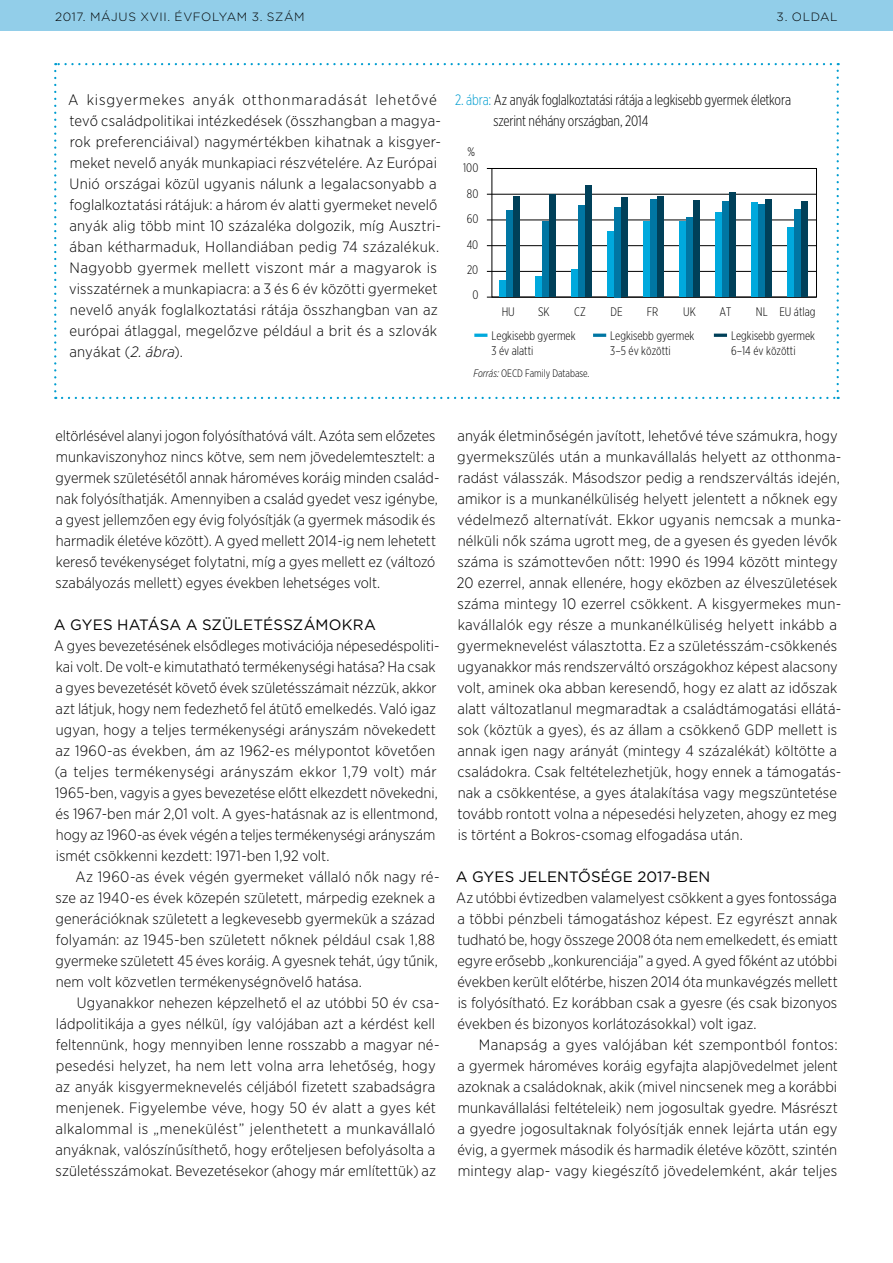
<style>
.page{position:relative;width:893px;height:1263px;background:#fff}
.page>*{position:absolute;margin:0;border:0;box-sizing:border-box;transform-origin:0 0}
.t1{font:300 15px/21px "Gotham Narrow";letter-spacing:.005em;color:#000}
.t2{font:300 15px/21px "Gotham X Narrow";letter-spacing:-.01em;color:#000}
.t3{font:15px "Gotham";letter-spacing:.005em;color:#000}
.t4{font:300 12.3px/14.9px "Gotham X Narrow";color:#000}
.t5{font:300 12px "Gotham";letter-spacing:.05em;color:#000}
.t6{font:300 10.8px "Gotham X Narrow";color:#000}
.s1{font-style:italic}
.s2{color:#009dd0}
</style>
<div class="page">
<div style="left:0;top:0;width:893px;height:31px;background:#92cee9"></div>
<hr style="left:487px;top:271px;width:329px;height:1px;background:#000">
<hr style="left:487px;top:297px;width:329px;height:1px;background:#000">
<hr style="left:487px;top:168px;width:329px;height:1px;background:#000">
<hr style="left:487px;top:194px;width:329px;height:1px;background:#000">
<svg style="left:474px;top:334px;width:13px;height:3px"></svg>
<svg style="left:593px;top:334px;width:13px;height:3px"></svg>
<div style="left:492px;top:168px;width:325px;height:129px;border:1px solid #000"></div>
<svg style="left:714px;top:334px;width:13px;height:3px"></svg>
<hr style="left:487px;top:220px;width:329px;height:1px;background:#000">
<hr style="left:487px;top:245px;width:329px;height:1px;background:#000">
<div style="left:499px;top:281px;width:7px;height:16px;background:#00a9dd"></div>
<div style="left:506px;top:210px;width:7px;height:87px;background:#0076a3"></div>
<div style="left:513px;top:196px;width:7px;height:101px;background:#004059"></div>
<div style="left:535px;top:277px;width:7px;height:20px;background:#00a9dd"></div>
<div style="left:542px;top:222px;width:7px;height:75px;background:#0076a3"></div>
<div style="left:549px;top:194px;width:7px;height:103px;background:#004059"></div>
<div style="left:571px;top:269px;width:7px;height:28px;background:#00a9dd"></div>
<div style="left:578px;top:205px;width:7px;height:92px;background:#0076a3"></div>
<div style="left:585px;top:186px;width:7px;height:111px;background:#004059"></div>
<div style="left:607px;top:231px;width:7px;height:66px;background:#00a9dd"></div>
<div style="left:614px;top:207px;width:7px;height:90px;background:#0076a3"></div>
<div style="left:621px;top:198px;width:7px;height:99px;background:#004059"></div>
<div style="left:643px;top:222px;width:7px;height:75px;background:#00a9dd"></div>
<div style="left:650px;top:199px;width:7px;height:98px;background:#0076a3"></div>
<div style="left:657px;top:196px;width:7px;height:101px;background:#004059"></div>
<div style="left:679px;top:222px;width:7px;height:75px;background:#00a9dd"></div>
<div style="left:686px;top:217px;width:7px;height:80px;background:#0076a3"></div>
<div style="left:693px;top:200px;width:7px;height:97px;background:#004059"></div>
<div style="left:715px;top:212px;width:7px;height:85px;background:#00a9dd"></div>
<div style="left:722px;top:201px;width:7px;height:96px;background:#0076a3"></div>
<div style="left:729px;top:193px;width:7px;height:104px;background:#004059"></div>
<div style="left:751px;top:203px;width:7px;height:94px;background:#00a9dd"></div>
<div style="left:758px;top:204px;width:7px;height:93px;background:#0076a3"></div>
<div style="left:765px;top:199px;width:7px;height:98px;background:#004059"></div>
<div style="left:787px;top:227px;width:7px;height:70px;background:#00a9dd"></div>
<div style="left:794px;top:210px;width:7px;height:87px;background:#0076a3"></div>
<div style="left:801px;top:201px;width:7px;height:96px;background:#004059"></div>
<svg style="left:54px;top:71px;width:2px;height:328px"></svg>
<svg style="left:62px;top:397px;width:777px;height:2px"></svg>
<svg style="left:837px;top:63px;width:2px;height:328px"></svg>
<svg style="left:55px;top:63px;width:776px;height:2px"></svg>
<p class="t5" style="left:55px;top:10px;width:251px">2017. MÁJUS XVII . ÉVFOLYAM 3. SZÁM</p>
<p class="t5" style="left:777px;top:10px;width:63px">3. OLDAL</p>
<p class="t1" style="left:68px;top:89px;width:374px">A kisgyermekes anyák otthonmaradását lehetővé tevő családpolitikai intézkedések (összhangban a magya&shy;rok preferenciáival) nagymértékben kihatnak a kisgyer&shy;meket nevelő anyák munkapiaci részvételére. Az Európai Unió országai közül ugyanis nálunk a legalacsonyabb a foglalkoztatási rátájuk: a három év alatti gyermeket nevelő anyák alig több mint 10 százaléka dolgozik, míg Ausztri&shy;ában kétharmaduk, Hollandiában pedig 74 százalékuk.<br>Nagyobb gyermek mellett viszont már a magyarok is visszatérnek a munkapiacra: a 3 és 6 év közötti gyermeket nevelő anyák foglalkoztatási rátája összhangban van az európai átlaggal, megelőzve például a brit és a szlovák anyákat (<span class="s1">2. ábra</span>).</p>
<p class="t2" style="left:494px;top:89px;width:299px;text-indent:-38px"><span class="s2">2. ábra:</span> Az anyák foglalkoztatási rátája a legkisebb gyermek életkora szerint néhány országban, 2014</p>
<p class="t6" style="left:473px;top:367px;width:118px"><span class="s1">Forrás:</span> OECD Family Database.</p>
<p class="t4" style="left:467px;top:144px;width:9px">%</p>
<p class="t4" style="left:463px;top:160px;width:17px">100</p>
<p class="t4" style="left:467px;top:186px;width:13px">80</p>
<p class="t4" style="left:467px;top:211px;width:13px">60</p>
<p class="t4" style="left:467px;top:237px;width:13px">40</p>
<p class="t4" style="left:467px;top:262px;width:13px">20</p>
<p class="t4" style="left:472px;top:287px;width:8px">0</p>
<p class="t4" style="left:502px;top:304px;width:15px">HU</p>
<p class="t4" style="left:538px;top:304px;width:13px">SK</p>
<p class="t4" style="left:574px;top:304px;width:13px">CZ</p>
<p class="t4" style="left:611px;top:304px;width:14px">DE</p>
<p class="t4" style="left:779px;top:304px;width:38px">EU átlag</p>
<p class="t4" style="left:492px;top:328px;width:86px">Legkisebb gyermek<br>3 év alatti</p>
<p class="t4" style="left:610px;top:328px;width:86px">Legkisebb gyermek<br>3–5 év közötti</p>
<p class="t4" style="left:647px;top:304px;width:13px">FR</p>
<p class="t4" style="left:683px;top:304px;width:14px">UK</p>
<p class="t4" style="left:731px;top:300px;width:86px;line-height:23.5px;text-indent:-11px">AT<br>Legkisebb gyermek</p>
<p class="t4" style="left:731px;top:343px;width:66px">6–14 év közötti</p>
<p class="t4" style="left:756px;top:304px;width:13px">NL</p>
<p class="t1" style="left:55px;top:425px;width:385px">eltörlésével alanyi jogon folyósíthatóvá vált. Azóta sem előzetes munkaviszonyhoz nincs kötve, sem nem jövedelemtesztelt: a gyermek születésétől annak hároméves koráig minden család&shy;nak folyósíthatják. Amennyiben a család gyedet vesz igénybe, a gyest jellemzően egy évig folyósítják (a gyermek második és harmadik életéve között). A gyed mellett 2014-ig nem lehetett kereső tevékenységet folytatni, míg a gyes mellett ez (változó szabályozás mellett) egyes években lehetséges volt.</p>
<p class="t3" style="left:54px;top:615px;width:324px">A GYES HATÁSA A SZÜLETÉSSZÁMOKRA</p>
<p class="t1" style="left:54px;top:635px;width:387px">A gyes bevezetésének elsődleges motivációja népesedéspoliti&shy;kai volt. De volt-e kimutatható termékenységi hatása? Ha csak a gyes bevezetését követő évek születésszámait nézzük, akkor azt látjuk, hogy nem fedezhető fel átütő emelkedés. Való igaz ugyan, hogy a teljes termékenységi arányszám növekedett az 1960-as években, ám az 1962-es mélypontot követően (a teljes termékenységi arányszám ekkor 1,79 volt) már 1965-ben, vagyis a gyes bevezetése előtt elkezdett növekedni, és 1967-ben már 2,01 volt. A gyes-hatásnak az is ellentmond, hogy az 1960-as évek végén a teljes termékenységi arányszám ismét csökkenni kezdett: 1971-ben 1,92 volt.</p>
<p class="t1" style="left:55px;top:866px;width:386px;text-indent:20px">Az 1960-as évek végén gyermeket vállaló nők nagy ré&shy;sze az 1940-es évek közepén született, márpedig ezeknek a generációknak született a legkevesebb gyermekük a század folyamán: az 1945-ben született nőknek például csak 1,88 gyermeke született 45 éves koráig. A gyesnek tehát, úgy tűnik, nem volt közvetlen termékenységnövelő hatása.</p>
<p class="t1" style="left:56px;top:992px;width:385px;text-indent:21px">Ugyanakkor nehezen képzelhető el az utóbbi 50 év csa&shy;ládpolitikája a gyes nélkül, így valójában azt a kérdést kell feltennünk, hogy mennyiben lenne rosszabb a magyar né&shy;pesedési helyzet, ha nem lett volna arra lehetőség, hogy az anyák kisgyermeknevelés céljából fizetett szabadságra menjenek. Figyelembe véve, hogy 50 év alatt a gyes két alkalommal is „menekülést” jelenthetett a munkavállaló anyáknak, valószínűsíthető, hogy erőteljesen befolyásolta a születésszámokat. Bevezetésekor (ahogy már említettük) az</p>
<p class="t1" style="left:457px;top:425px;width:386px">anyák életminőségén javított, lehetővé téve számukra, hogy gyermekszülés után a munkavállalás helyett az otthonma&shy;radást válasszák. Másodszor pedig a rendszerváltás idején, amikor is a munkanélküliség helyett jelentett a nőknek egy védelmező alternatívát. Ekkor ugyanis nemcsak a munka&shy;nélküli nők száma ugrott meg, de a gyesen és gyeden lévők száma is számottevően nőtt: 1990 és 1994 között mintegy 20 ezerrel, annak ellenére, hogy eközben az élveszületések száma mintegy 10 ezerrel csökkent. A kisgyermekes mun&shy;kavállalók egy része a munkanélküliség helyett inkább a gyermeknevelést választotta. Ez a születésszám-csökkenés ugyanakkor más rendszerváltó országokhoz képest alacsony volt, aminek oka abban keresendő, hogy ez alatt az időszak alatt változatlanul megmaradtak a családtámogatási ellátá&shy;sok (köztük a gyes), és az állam a csökkenő GDP mellett is annak igen nagy arányát (mintegy 4 százalékát) költötte a családokra. Csak feltételezhetjük, hogy ennek a támogatás&shy;nak a csökkentése, a gyes átalakítása vagy megszüntetése tovább rontott volna a népesedési helyzeten, ahogy ez meg is történt a Bokros-csomag elfogadása után.</p>
<p class="t3" style="left:456px;top:867px;width:256px">A GYES JELENTŐSÉGE 2017-BEN</p>
<p class="t1" style="left:456px;top:887px;width:383px;text-align:justify">Az utóbbi évtizedben valamelyest csökkent a gyes fontossága a többi pénzbeli támogatáshoz képest. Ez egyrészt annak tudható be, hogy összege 2008 óta nem emelkedett, és emiatt egyre erősebb „konkurenciája” a gyed. A gyed főként az utóbbi években került előtérbe, hiszen 2014 óta munkavégzés mellett is folyósítható. Ez korábban csak a gyesre (és csak bizonyos években és bizonyos korlátozásokkal) volt igaz.</p>
<p class="t1" style="left:457px;top:1034px;width:382px;text-align:justify;text-indent:21px">Manapság a gyes valójában két szempontból fontos: a gyermek hároméves koráig egyfajta alapjövedelmet jelent azoknak a családoknak, akik (mivel nincsenek meg a korábbi munkavállalási feltételeik) nem jogosultak gyedre. Másrészt a gyedre jogosultaknak folyósítják ennek lejárta után egy évig, a gyermek második és harmadik életéve között, szintén mintegy alap- vagy kiegészítő jövedelemként, akár teljes</p>
</div>
